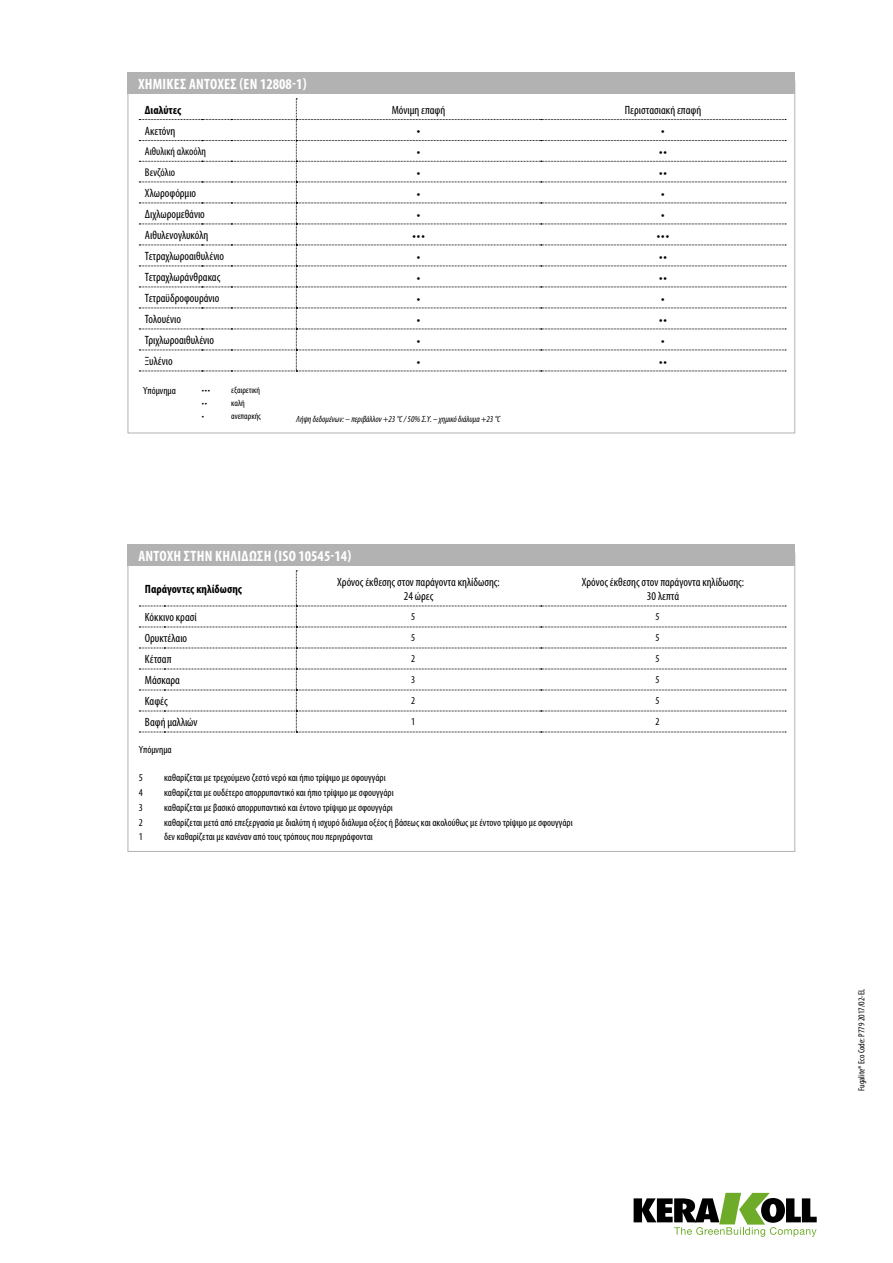
<style>
.page{position:relative;width:893px;height:1263px;background:#fff}
.page>*{position:absolute;margin:0;border:0;box-sizing:border-box;transform-origin:0 0}
.t1{font:700 condensed 15px "Myriad Pro";letter-spacing:.02em;color:#fff}
.t2{font:condensed 13.5px "Myriad Pro";color:#000}
.t3{font:condensed 12px/14.4px "Myriad Pro";color:#000;text-align:center}
.t4{font:700 condensed 12px "Myriad Pro";color:#000}
.t5{font:condensed 11.25px "Myriad Pro";color:#000}
.t6{font:condensed 10.5px "Myriad Pro";color:#000}
.t7{font:condensed 9px "Myriad Pro";color:#000}
.t8{font:italic condensed 9px "Myriad Pro";color:#000}
</style>
<div class="page">
<svg style="left:634px;top:1193px;width:183px;height:44px"></svg>
<svg style="left:139px;top:99px;width:647px;height:273px"></svg>
<div style="left:128px;top:72px;width:667px;height:22px;background:#b3b2b2"></div>
<svg style="left:139px;top:570px;width:647px;height:163px"></svg>
<div style="left:128px;top:544px;width:667px;height:22px;background:#b3b2b2"></div>
<h1 class="t1" style="left:138px;top:75px;width:170px">ΧΗΜΙΚΈΣ ΑΝΤΟΧΈΣ (EN 12808-1)</h1>
<p class="t4" style="left:145px;top:103px;width:38px">Διαλύτες</p>
<p class="t3" style="left:392px;top:103px;width:55px">Μόνιμη επαφή</p>
<p class="t3" style="left:625px;top:103px;width:78px">Περιστασιακή επαφή</p>
<p class="t3" style="left:145px;top:124px;width:32px">Ακετόνη</p>
<p class="t2" style="left:417px;top:123px;width:5px">•</p>
<p class="t2" style="left:661px;top:123px;width:5px">•</p>
<p class="t5" style="left:145px;top:145px;width:63px">Αιθυλική αλκοόλη</p>
<p class="t2" style="left:417px;top:144px;width:5px">•</p>
<p class="t2" style="left:659px;top:144px;width:10px">••</p>
<p class="t5" style="left:145px;top:166px;width:32px">Βενζόλιο</p>
<p class="t2" style="left:417px;top:165px;width:5px">•</p>
<p class="t2" style="left:659px;top:165px;width:10px">••</p>
<p class="t3" style="left:145px;top:186px;width:53px">Χλωροφόρμιο</p>
<p class="t2" style="left:417px;top:186px;width:5px">•</p>
<p class="t2" style="left:661px;top:186px;width:5px">•</p>
<p class="t3" style="left:145px;top:207px;width:61px">Διχλωρομεθάνιο</p>
<p class="t2" style="left:417px;top:207px;width:5px">•</p>
<p class="t2" style="left:661px;top:207px;width:5px">•</p>
<p class="t3" style="left:145px;top:228px;width:65px">Αιθυλενογλυκόλη</p>
<p class="t2" style="left:412px;top:228px;width:14px">•••</p>
<p class="t2" style="left:657px;top:228px;width:14px">•••</p>
<p class="t3" style="left:145px;top:249px;width:81px">Τετραχλωροαιθυλένιο</p>
<p class="t2" style="left:417px;top:249px;width:5px">•</p>
<p class="t2" style="left:659px;top:249px;width:10px">••</p>
<p class="t3" style="left:145px;top:270px;width:77px">Τετραχλωράνθρακας</p>
<p class="t2" style="left:417px;top:270px;width:5px">•</p>
<p class="t2" style="left:659px;top:270px;width:10px">••</p>
<p class="t3" style="left:145px;top:291px;width:76px">Τετραϋδροφουράνιο</p>
<p class="t2" style="left:417px;top:291px;width:5px">•</p>
<p class="t2" style="left:661px;top:291px;width:5px">•</p>
<p class="t3" style="left:145px;top:312px;width:38px">Τολουένιο</p>
<p class="t2" style="left:417px;top:312px;width:5px">•</p>
<p class="t2" style="left:659px;top:312px;width:10px">••</p>
<p class="t3" style="left:145px;top:333px;width:71px">Τριχλωροαιθυλένιο</p>
<p class="t2" style="left:417px;top:333px;width:5px">•</p>
<p class="t2" style="left:661px;top:333px;width:5px">•</p>
<p class="t3" style="left:145px;top:354px;width:29px">Ξυλένιο</p>
<p class="t2" style="left:417px;top:354px;width:5px">•</p>
<p class="t2" style="left:659px;top:354px;width:10px">••</p>
<p class="t6" style="left:143px;top:385px;width:34px">Υπόμνημα</p>
<p class="t7" style="left:202px;top:386px;width:10px">•••</p>
<p class="t7" style="left:231px;top:386px;width:31px">εξαιρετική</p>
<p class="t8" style="left:296px;top:414px;width:206px">Λήψη δεδομένων: – περιβάλλον +23 °C / 50% Σ.Υ. – χημικό διάλυμα +23 °C</p>
<p class="t7" style="left:202px;top:398px;width:7px">••</p>
<p class="t7" style="left:231px;top:398px;width:15px">καλή</p>
<p class="t7" style="left:202px;top:411px;width:4px">•</p>
<p class="t7" style="left:231px;top:411px;width:31px">ανεπαρκής</p>
<h1 class="t1" style="left:138px;top:547px;width:215px">ΑΝΤΟΧΉ ΣΤΗΝ ΚΗΛΊΔΩΣΗ (ISO 10545-14)</h1>
<p class="t4" style="left:145px;top:582px;width:99px">Παράγοντες κηλίδωσης</p>
<p class="t3" style="left:337px;top:575px;width:164px">Χρόνος έκθεσης στον παράγοντα κηλίδωσης:<br>24 ώρες</p>
<p class="t3" style="left:582px;top:575px;width:164px">Χρόνος έκθεσης στον παράγοντα κηλίδωσης:<br>30 λεπτά</p>
<p class="t3" style="left:145px;top:610px;width:53px">Κόκκινο κρασί</p>
<p class="t6" style="left:411px;top:611px;width:6px">5</p>
<p class="t6" style="left:655px;top:611px;width:6px">5</p>
<p class="t3" style="left:145px;top:631px;width:44px">Ορυκτέλαιο</p>
<p class="t6" style="left:411px;top:632px;width:6px">5</p>
<p class="t6" style="left:655px;top:632px;width:6px">5</p>
<p class="t3" style="left:145px;top:652px;width:28px">Κέτσαπ</p>
<p class="t6" style="left:411px;top:653px;width:6px">2</p>
<p class="t6" style="left:655px;top:653px;width:6px">5</p>
<p class="t3" style="left:145px;top:673px;width:37px">Μάσκαρα</p>
<p class="t6" style="left:411px;top:674px;width:6px">3</p>
<p class="t6" style="left:655px;top:674px;width:6px">5</p>
<p class="t3" style="left:145px;top:694px;width:24px">Καφές</p>
<p class="t6" style="left:411px;top:695px;width:6px">2</p>
<p class="t6" style="left:655px;top:695px;width:6px">5</p>
<p class="t3" style="left:145px;top:715px;width:54px">Βαφή μαλλιών</p>
<p class="t6" style="left:411px;top:716px;width:6px">1</p>
<p class="t6" style="left:655px;top:716px;width:6px">2</p>
<p class="t6" style="left:139px;top:744px;width:34px">Υπόμνημα</p>
<p class="t6" style="left:139px;top:772px;width:6px">5</p>
<p class="t6" style="left:164px;top:772px;width:223px">καθαρίζεται με τρεχούμενο ζεστό νερό και ήπιο τρίψιμο με σφουγγάρι</p>
<p class="t6" style="left:139px;top:787px;width:6px">4</p>
<p class="t6" style="left:164px;top:787px;width:231px">καθαρίζεται με ουδέτερο απορρυπαντικό και ήπιο τρίψιμο με σφουγγάρι</p>
<p class="t6" style="left:139px;top:801px;width:6px">3</p>
<p class="t6" style="left:164px;top:801px;width:230px">καθαρίζεται με βασικό απορρυπαντικό και έντονο τρίψιμο με σφουγγάρι</p>
<p class="t6" style="left:139px;top:816px;width:6px">2</p>
<p class="t6" style="left:164px;top:816px;width:410px">καθαρίζεται μετά από επεξεργασία με διαλύτη ή ισχυρό διάλυμα οξέος ή βάσεως και ακολούθως με έντονο τρίψιμο με σφουγγάρι</p>
<p class="t6" style="left:139px;top:831px;width:6px">1</p>
<p class="t6" style="left:164px;top:831px;width:210px">δεν καθαρίζεται με κανέναν από τους τρόπους που περιγράφονται</p>
<p class="t7" style="left:856px;top:1091px;width:103px;rotate:-90deg">Fugalite® Eco Code: P779 2017/02-EL</p>
</div>
